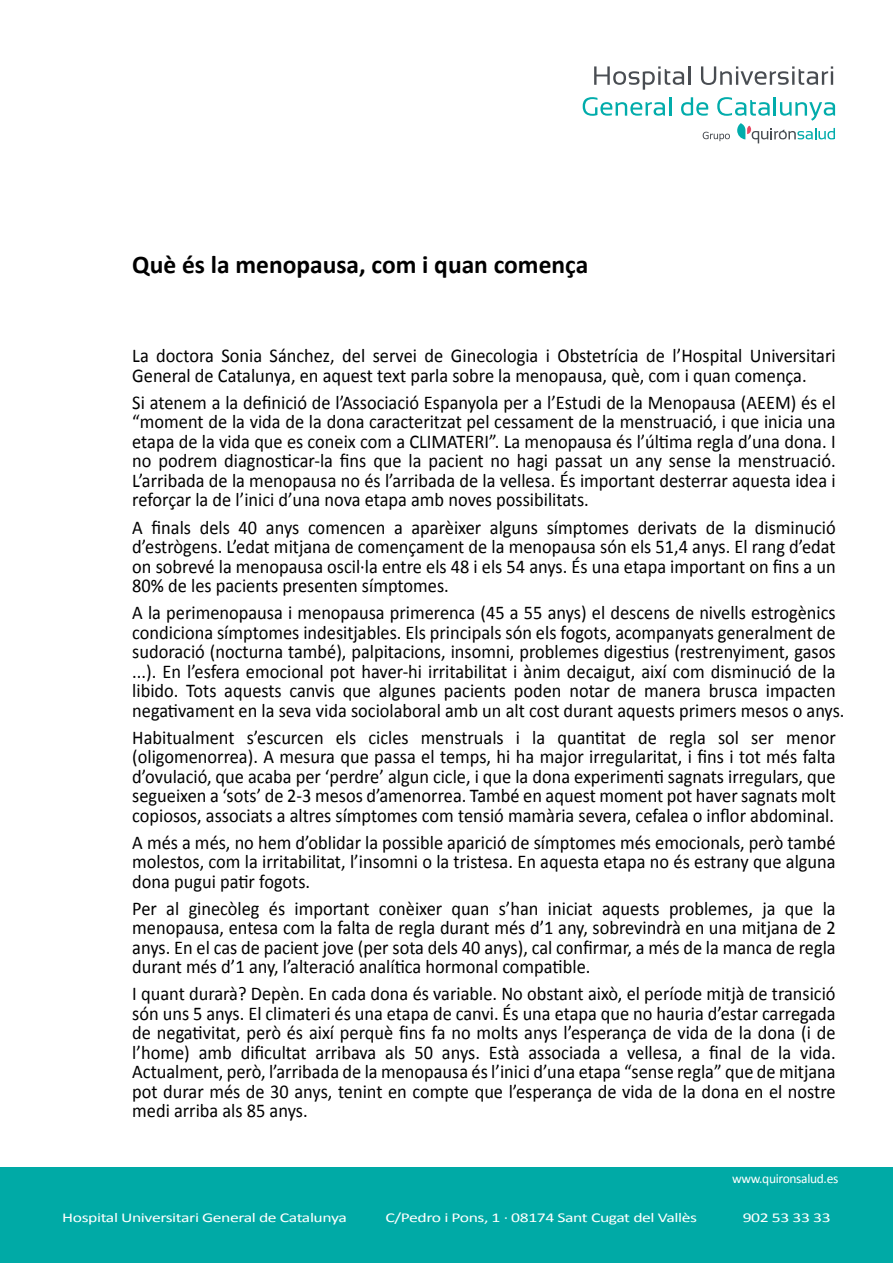
<style>
.page{position:relative;width:893px;height:1263px;background:#fff}
.page>*{position:absolute;margin:0;border:0;box-sizing:border-box;transform-origin:0 0}
.t1{font:700 25.5px "Calibri";color:#000}
.t2{font:19.5px/19.5px "Calibri";color:#000;text-align:justify;scale:.94 1}
.t3{font:13.5px "Calibri";letter-spacing:-.025em;color:#fff;scale:1.31 1}
.t4{font:13.5px "Calibri";letter-spacing:-.025em;color:#fff}
</style>
<div class="page">
<div style="left:0;top:1167px;width:893px;height:96px;background:#00aaa6"></div>
<svg style="left:594px;top:66px;width:96px;height:24px"></svg>
<svg style="left:701px;top:66px;width:132px;height:19px"></svg>
<svg style="left:583px;top:97px;width:88px;height:19px"></svg>
<svg style="left:681px;top:97px;width:154px;height:46px"></svg>
<h1 class="t1" style="left:132px;top:248px;width:458px">Què és la menopausa, com i quan comença</h1>
<p class="t2" style="left:132px;top:346px;width:750px">La doctora Sonia Sánchez, del servei de Ginecologia i Obstetrícia de l’Hospital Universitari<br>General de Catalunya, en aquest text parla sobre la menopausa, què, com i quan comença.</p>
<p class="t2" style="left:132px;top:393px;width:750px">Si atenem a la definició de l’Associació Espanyola per a l’Estudi de la Menopausa (AEEM) és el “moment de la vida de la dona caracteritzat pel cessament de la menstruació, i que inicia una etapa de la vida que es coneix com a CLIMATERI”. La menopausa és l’última regla d’una dona. I no podrem diagnosticar-la fins que la pacient no hagi passat un any sense la menstruació.<br>L’arribada de la menopausa no és l’arribada de la vellesa. És important desterrar aquesta idea i reforçar la de l’inici d’una nova etapa amb noves possibilitats.</p>
<p class="t2" style="left:132px;top:517px;width:750px">A finals dels 40 anys comencen a aparèixer alguns símptomes derivats de la disminució d’estrògens. L’edat mitjana de començament de la menopausa són els 51,4 anys. El rang d’edat on sobrevé la menopausa oscil·la entre els 48 i els 54 anys. És una etapa important on fins a un 80% de les pacients presenten símptomes.</p>
<p class="t2" style="left:132px;top:603px;width:759px;text-align:left">A la perimenopausa i menopausa primerenca (45 a 55 anys) el descens de nivells estrogènics condiciona símptomes indesitjables. Els principals són els fogots, acompanyats generalment de sudoració (nocturna també), palpitacions, insomni, problemes digestius (restrenyiment, gasos ...). En l’esfera emocional pot haver-hi irritabilitat i ànim decaigut, així com disminució de la libido. Tots aquests canvis que algunes pacients poden notar de manera brusca impacten negativament en la seva vida sociolaboral amb un alt cost durant aquests primers mesos o anys.</p>
<p class="t2" style="left:132px;top:727px;width:750px">Habitualment s’escurcen els cicles menstruals i la quantitat de regla sol ser menor (oligomenorrea). A mesura que passa el temps, hi ha major irregularitat, i fins i tot més falta d’ovulació, que acaba per ‘perdre’ algun cicle, i que la dona experimenti sagnats irregulars, que segueixen a ‘sots’ de 2-3 mesos d’amenorrea. També en aquest moment pot haver sagnats molt copiosos, associats a altres símptomes com tensió mamària severa, cefalea o inflor abdominal.</p>
<p class="t2" style="left:132px;top:832px;width:750px">A més a més, no hem d’oblidar la possible aparició de símptomes més emocionals, però també molestos, com la irritabilitat, l’insomni o la tristesa. En aquesta etapa no és estrany que alguna dona pugui patir fogots.</p>
<p class="t2" style="left:132px;top:898px;width:750px">Per al ginecòleg és important conèixer quan s’han iniciat aquests problemes, ja que la menopausa, entesa com la falta de regla durant més d’1 any, sobrevindrà en una mitjana de 2 anys. En el cas de pacient jove (per sota dels 40 anys), cal confirmar, a més de la manca de regla durant més d’1 any, l’alteració analítica hormonal compatible.</p>
<p class="t2" style="left:132px;top:984px;width:750px">I quant durarà? Depèn. En cada dona és variable. No obstant això, el període mitjà de transició són uns 5 anys. El climateri és una etapa de canvi. És una etapa que no hauria d’estar carregada de negativitat, però és així perquè fins fa no molts anys l’esperança de vida de la dona (i de l’home) amb dificultat arribava als 50 anys. Està associada a vellesa, a final de la vida.<br>Actualment, però, l’arribada de la menopausa és l’inici d’una etapa “sense regla” que de mitjana pot durar més de 30 anys, tenint en compte que l’esperança de vida de la dona en el nostre medi arriba als 85 anys.</p>
<p class="t4" style="left:732px;top:1170px;width:108px">www.quironsalud.es</p>
<p class="t3" style="left:62px;top:1209px;width:219px">Hospital Universitari General de Catalunya</p>
<p class="t3" style="left:385px;top:1209px;width:239px">C/Pedro i Pons, 1 · 08174 Sant Cugat del Vallès</p>
<p class="t3" style="left:743px;top:1209px;width:69px">902 53 33 33</p>
</div>
